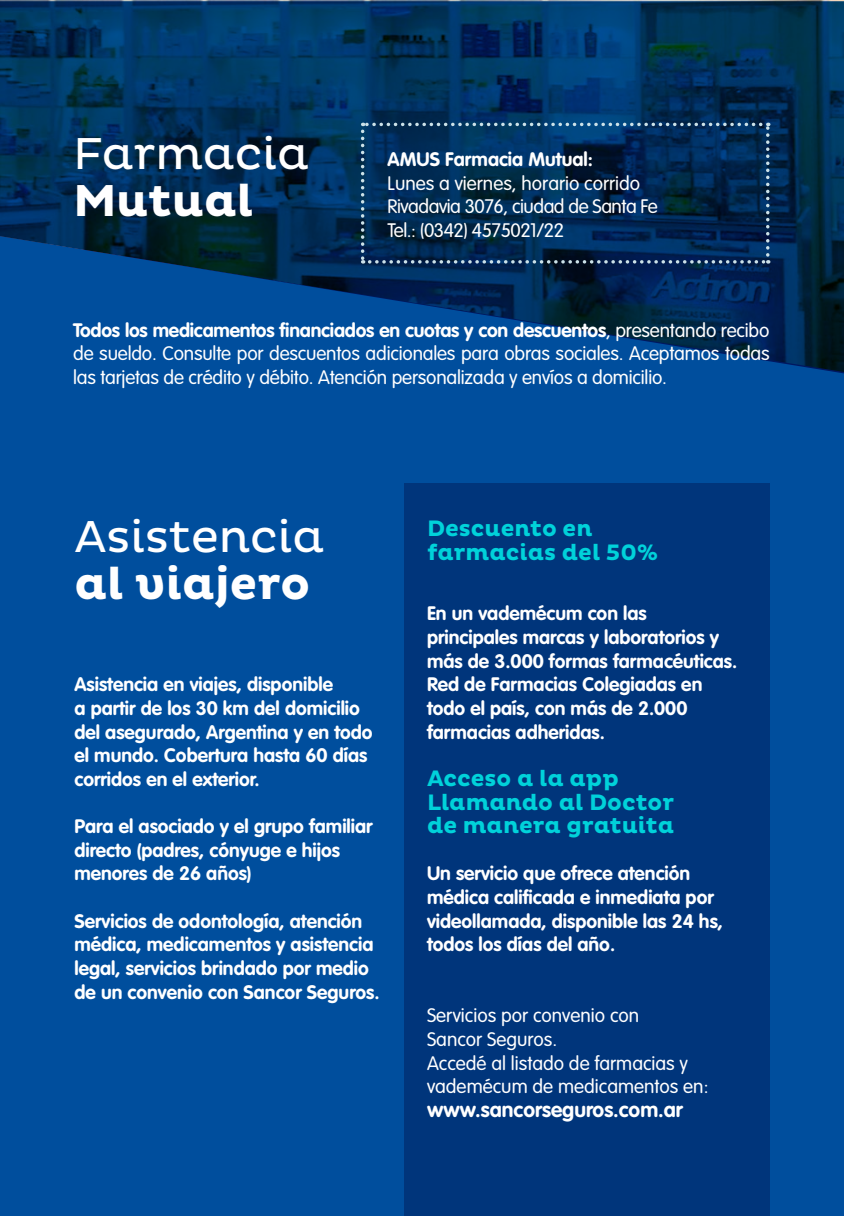
<style>
.page{position:relative;width:844px;height:1216px;background:#fff}
.page>*{position:absolute;margin:0;border:0;box-sizing:border-box;transform-origin:0 0}
.parrafo{font:45.5px "Pluto";color:#fff}
.parrafo-2{font:700 45.5px "Pluto";color:#fff}
.parrafo-3{font:700 22.75px/23.6px "Pluto";color:#00d2da}
.parrafo-4{font:700 21px "VAG Rounded Std";color:#fff}
.parrafo-5{font:700 19.25px/23.6px "VAG Rounded Std";color:#fff}
.parrafo-6{font:300 19.25px/23.6px "VAG Rounded Std";color:#fff;text-align:justify}
.parrafo-7{font:300 19.25px "VAG Rounded Std";letter-spacing:-.025em;color:#fff}
.s1{font-weight:700}
</style>
<div class="page">
<div style="left:0;top:0;width:843px;height:1215px;background:#004e9d"></div>
<svg style="left:0;top:1px;width:843px;height:372px"></svg>
<svg style="left:361px;top:123px;width:408px;height:140px;background:#042d56"></svg>
<div style="left:403px;top:484px;width:366px;height:731px;background:#00357b"></div>
<p class="parrafo" style="left:73px;top:128px;width:237px">Farmacia</p>
<p class="parrafo-2" style="left:73px;top:175px;width:182px">Mutual</p>
<p class="parrafo-5" style="left:387px;top:148px;width:207px">AMUS Farmacia Mutual:</p>
<p class="parrafo-6" style="left:387px;top:172px;width:254px">Lunes a viernes, horario corrido</p>
<p class="parrafo-7" style="left:387px;top:196px;width:272px">Rivadavia 3076, ciudad de Santa Fe</p>
<p class="parrafo-7" style="left:387px;top:219px;width:178px">Tel.: (0342) 4575021/22</p>
<p class="parrafo-6" style="left:73px;top:319px;width:697px"><span class="s1">Todos los medicamentos financiados en cuotas y con descuentos</span>, presentando recibo de sueldo. Consulte por descuentos adicionales para obras sociales. Aceptamos todas las tarjetas de crédito y débito. Atención personalizada y envíos a domicilio.</p>
<p class="parrafo" style="left:74px;top:510px;width:251px">Asistencia</p>
<p class="parrafo-2" style="left:74px;top:557px;width:237px">al viajero</p>
<p class="parrafo-5" style="left:74px;top:673px;width:260px">Asistencia en viajes, disponible</p>
<p class="parrafo-5" style="left:74px;top:697px;width:287px">a partir de los 30 km del domicilio</p>
<p class="parrafo-5" style="left:74px;top:720px;width:299px">del asegurado, Argentina y en todo</p>
<p class="parrafo-5" style="left:74px;top:744px;width:294px">el mundo. Cobertura hasta 60 días</p>
<p class="parrafo-5" style="left:74px;top:768px;width:187px">corridos en el exterior.</p>
<p class="parrafo-5" style="left:74px;top:815px;width:299px">Para el asociado y el grupo familiar</p>
<p class="parrafo-5" style="left:74px;top:839px;width:267px">directo (padres, cónyuge e hijos</p>
<p class="parrafo-5" style="left:74px;top:862px;width:179px">menores de 26 años)</p>
<p class="parrafo-5" style="left:74px;top:909px;width:306px">Servicios de odontología, atención médica, medicamentos y asistencia legal, servicios brindado por medio de un convenio con Sancor Seguros.</p>
<p class="parrafo-3" style="left:427px;top:517px;width:167px">Descuento en</p>
<p class="parrafo-3" style="left:427px;top:541px;width:232px">farmacias del 50%</p>
<p class="parrafo-5" style="left:427px;top:602px;width:312px">En un vademécum con las principales marcas y laboratorios y más de 3.000 formas farmacéuticas.</p>
<p class="parrafo-5" style="left:427px;top:673px;width:277px">Red de Farmacias Colegiadas en todo el país, con más de 2.000 farmacias adheridas.</p>
<p class="parrafo-3" style="left:427px;top:767px;width:248px">Acceso a la app<br>Llamando al Doctor</p>
<p class="parrafo-3" style="left:427px;top:814px;width:249px">de manera gratuita</p>
<p class="parrafo-5" style="left:427px;top:862px;width:297px">Un servicio que ofrece atención médica calificada e inmediata por videollamada, disponible las 24 hs, todos los días del año.</p>
<p class="parrafo-6" style="left:427px;top:1004px;width:214px">Servicios por convenio con</p>
<p class="parrafo-6" style="left:427px;top:1028px;width:132px">Sancor Seguros.</p>
<p class="parrafo-6" style="left:427px;top:1051px;width:283px">Accedé al listado de farmacias y vademécum de medicamentos en:</p>
<p class="parrafo-4" style="left:427px;top:1097px;width:257px">www.sancorseguros.com.ar</p>
</div>
